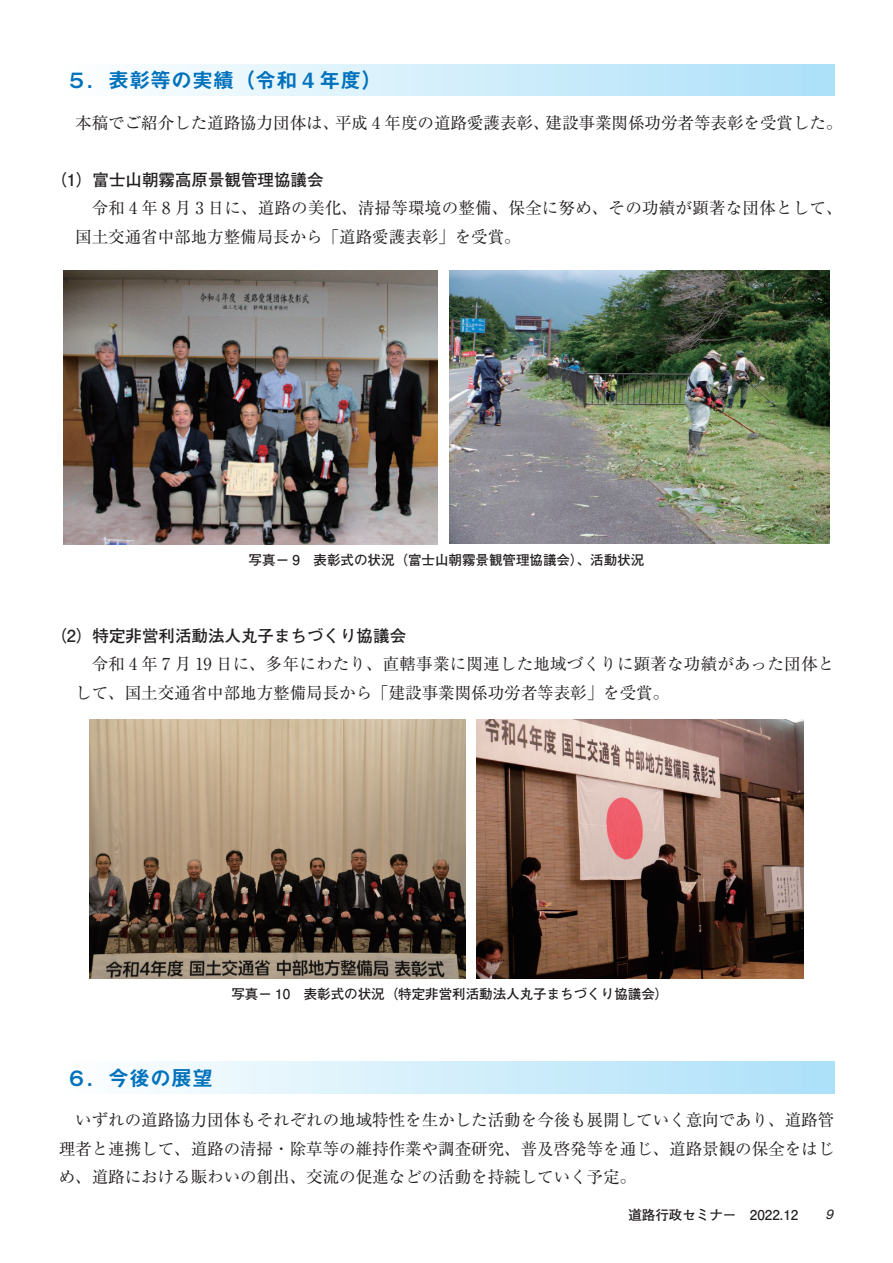
<style>
.page{position:relative;width:893px;height:1263px;background:#fff}
.page>*{position:absolute;margin:0;border:0;box-sizing:border-box;transform-origin:0 0}
.t1{font:21px "Midashi Go Pro MB31 90 msp RKSJ H";color:#0072bc}
.t2{font:16.5px/28.5px "Ryumin Pr 6 N Reg 90 msp RKSJ H";color:#231f20}
.t3{font:16.5px "Futo Go B101 Pro Bold 90 msp RKSJ H";color:#231f20}
.t4{font:13.5px "Futo Go B101 Pro Bold 90 msp RKSJ H";color:#231f20}
.s1{font-family:"Helvetica";font-style:italic}
</style>
<div class="page">
<div style="left:59px;top:64px;width:775px;height:32px;background:linear-gradient(to right,#fefefe,#ace0f9)"></div>
<img style="left:63px;top:271px;width:375px;height:273px">
<img style="left:449px;top:271px;width:381px;height:273px">
<img style="left:477px;top:720px;width:326px;height:258px">
<img style="left:90px;top:720px;width:375px;height:258px">
<div style="left:59px;top:1062px;width:775px;height:31px;background:linear-gradient(to right,#fefefe,#ace0f9)"></div>
<p class="t1" style="left:66px;top:72px;width:318px">５．表彰等の実績（令和 4 年度）</p>
<p class="t2" style="left:75px;top:110px;width:769px">本稿でご紹介した道路協力団体は、平成 4 年度の道路愛護表彰、建設事業関係功労者等表彰を受賞した。</p>
<p class="t3" style="left:50px;top:173px;width:275px">（1）富士山朝霧高原景観管理協議会</p>
<p class="t2" style="left:75px;top:196px;width:769px;text-indent:16px">令和 4 年 8 月 3 日に、道路の美化、清掃等環境の整備、保全に努め、その功績が顕著な団体として、国土交通省中部地方整備局長から「道路愛護表彰」を受賞。</p>
<p class="t4" style="left:249px;top:555px;width:397px">写真－ 9　表彰式の状況（富士山朝霧景観管理協議会）、活動状況</p>
<p class="t3" style="left:50px;top:629px;width:357px">（2）特定非営利活動法人丸子まちづくり協議会</p>
<p class="t2" style="left:75px;top:652px;width:761px;text-indent:16px">令和 4 年 7 月 19 日に、多年にわたり、直轄事業に関連した地域づくりに顕著な功績があった団体として、国土交通省中部地方整備局長から「建設事業関係功労者等表彰」を受賞。</p>
<p class="t4" style="left:231px;top:989px;width:438px">写真－ 10　表彰式の状況（特定非営利活動法人丸子まちづくり協議会）</p>
<p class="t1" style="left:66px;top:1070px;width:149px">６．今後の展望</p>
<p class="t2" style="left:59px;top:1108px;width:777px;text-align:justify;text-indent:16px">いずれの道路協力団体もそれぞれの地域特性を生かした活動を今後も展開していく意向であり、道路管理者と連携して、道路の清掃・除草等の維持作業や調査研究、普及啓発等を通じ、道路景観の保全をはじめ、道路における賑わいの創出、交流の促進などの活動を持続していく予定。</p>
<p class="t4" style="left:628px;top:1209px;width:206px">道路行政セミナー　2022.12　　<span class="s1">9</span></p>
</div>
